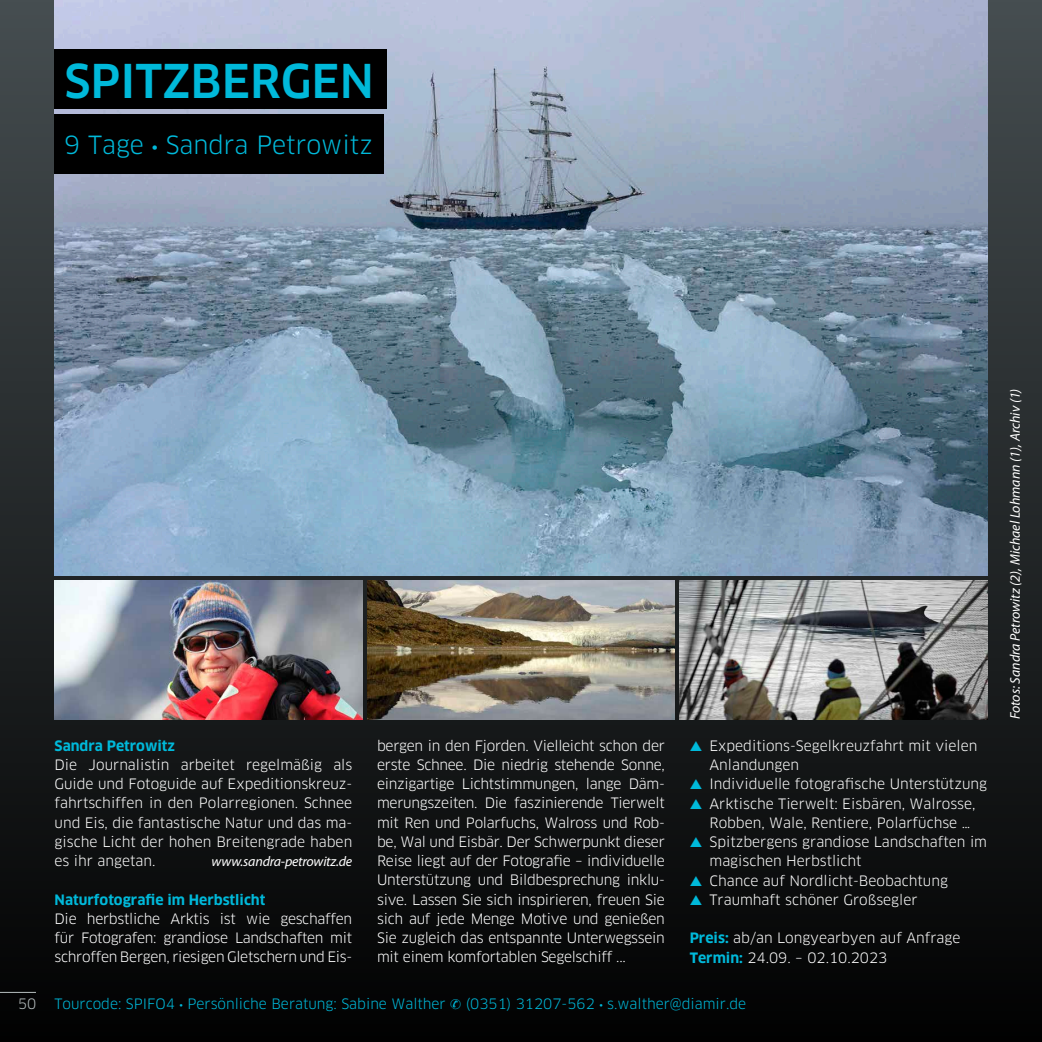
<style>
.page{position:relative;width:1042px;height:1042px;background:#fff}
.page>*{position:absolute;margin:0;border:0;box-sizing:border-box;transform-origin:0 0}
.t1{font:500 45.5px "Clan";color:#00b9da}
.t2{font:24.5px "Clan";color:#00b9da}
.t3{font:14px/19.2px "Clan";color:#fff}
.t4{font:14px "Clan";color:#00b9da}
.t5{font:italic 14px "Myriad Pro";letter-spacing:-.01em;color:#fff}
.t6{font:700 14px "Clan";color:#00b9da}
.t7{font:14px "Clan";color:#b7bfc0}
.s1{font-family:"Myriad Pro";font-weight:300}
.s2{color:#00b9da}
.s3{font-weight:700;color:#00b9da}
</style>
<div class="page">
<div style="left:0;top:0;width:1042px;height:1042px;background:linear-gradient(to bottom,#474f53,#020303)"></div>
<hr style="left:0;top:992px;width:36px;height:1px;background:#b7bfc0">
<img style="left:680px;top:580px;width:307px;height:139px">
<img style="left:367px;top:580px;width:308px;height:139px">
<img style="left:55px;top:580px;width:307px;height:139px">
<img style="left:55px;top:0;width:932px;height:575px">
<div style="left:54px;top:114px;width:330px;height:60px;background:#000"></div>
<div style="left:55px;top:50px;width:332px;height:59px;background:#000"></div>
<svg style="left:451px;top:999px;width:10px;height:10px"></svg>
<h1 class="t1" style="left:64px;top:56px;width:311px">SPITZBERGEN</h1>
<h2 class="t2" style="left:64px;top:131px;width:310px">9 Tage <span class="s1">•</span> Sandra Petrowitz</h2>
<p class="t6" style="left:55px;top:738px;width:122px">Sandra Petrowitz</p>
<p class="t3" style="left:55px;top:755px;width:299px;text-align:justify">Die Journalistin arbeitet regelmäßig als Guide und Fotoguide auf Expeditionskreuz&shy;fahrtschiffen in den Polarregionen. Schnee und Eis, die fantastische Natur und das ma&shy;gische Licht der hohen Breitengrade haben es ihr angetan.</p>
<p class="t5" style="left:212px;top:854px;width:142px">www.sandra-petrowitz.de</p>
<p class="t6" style="left:55px;top:892px;width:212px">Naturfotografie im Herbstlicht</p>
<p class="t3" style="left:55px;top:909px;width:299px;text-align:justify">Die herbstliche Arktis ist wie geschaffen für Fotografen: grandiose Landschaften mit schroffen Bergen, riesigen Gletschern und Eis-</p>
<p class="t3" style="left:377px;top:736px;width:289px;text-align:justify">bergen in den Fjorden. Vielleicht schon der erste Schnee. Die niedrig stehende Sonne, einzigartige Lichtstimmungen, lange Däm&shy;merungszeiten. Die faszinierende Tierwelt mit Ren und Polarfuchs, Walross und Rob&shy;be, Wal und Eisbär. Der Schwerpunkt dieser Reise liegt auf der Fotografie – individuelle Unterstützung und Bildbesprechung inklu&shy;sive. Lassen Sie sich inspirieren, freuen Sie sich auf jede Menge Motive und genießen Sie zugleich das entspannte Unterwegssein mit einem komfortablen Segelschiff ...</p>
<p class="t3" style="left:709px;top:736px;width:269px;text-indent:-20px"><span class="s2">▲</span> Expeditions-Segelkreuzfahrt mit vielen<br>Anlandungen</p>
<p class="t3" style="left:690px;top:774px;width:299px"><span class="s2">▲</span> Individuelle fotografische Unterstützung</p>
<p class="t3" style="left:709px;top:794px;width:267px;text-indent:-20px"><span class="s2">▲</span> Arktische Tierwelt: Eisbären, Walrosse,<br>Robben, Wale, Rentiere, Polarfüchse …</p>
<p class="t3" style="left:709px;top:832px;width:279px;text-indent:-20px"><span class="s2">▲</span> Spitzbergens grandiose Landschaften im magischen Herbstlicht</p>
<p class="t3" style="left:690px;top:871px;width:260px"><span class="s2">▲</span> Chance auf Nordlicht-Beobachtung</p>
<p class="t3" style="left:690px;top:890px;width:229px"><span class="s2">▲</span> Traumhaft schöner Großsegler</p>
<p class="t3" style="left:690px;top:928px;width:272px"><span class="s3">Preis:</span> ab/an Longyearbyen auf Anfrage<br><span class="s3">Termin:</span> 24.09. – 02.10.2023</p>
<p class="t7" style="left:18px;top:995px;width:20px">50</p>
<p class="t4" style="left:55px;top:996px;width:393px">Tourcode: SPIFO4 <span class="s1">•</span> Persönliche Beratung: Sabine Walther</p>
<p class="t4" style="left:466px;top:996px;width:282px">(0351) 31207-562 <span class="s1">•</span> s.walther@diamir.de</p>
<p class="t5" style="left:1007px;top:719px;width:333px;rotate:-90deg">Fotos: Sandra Petrowitz (2), Michael Lohmann (1), Archiv (1)</p>
</div>
